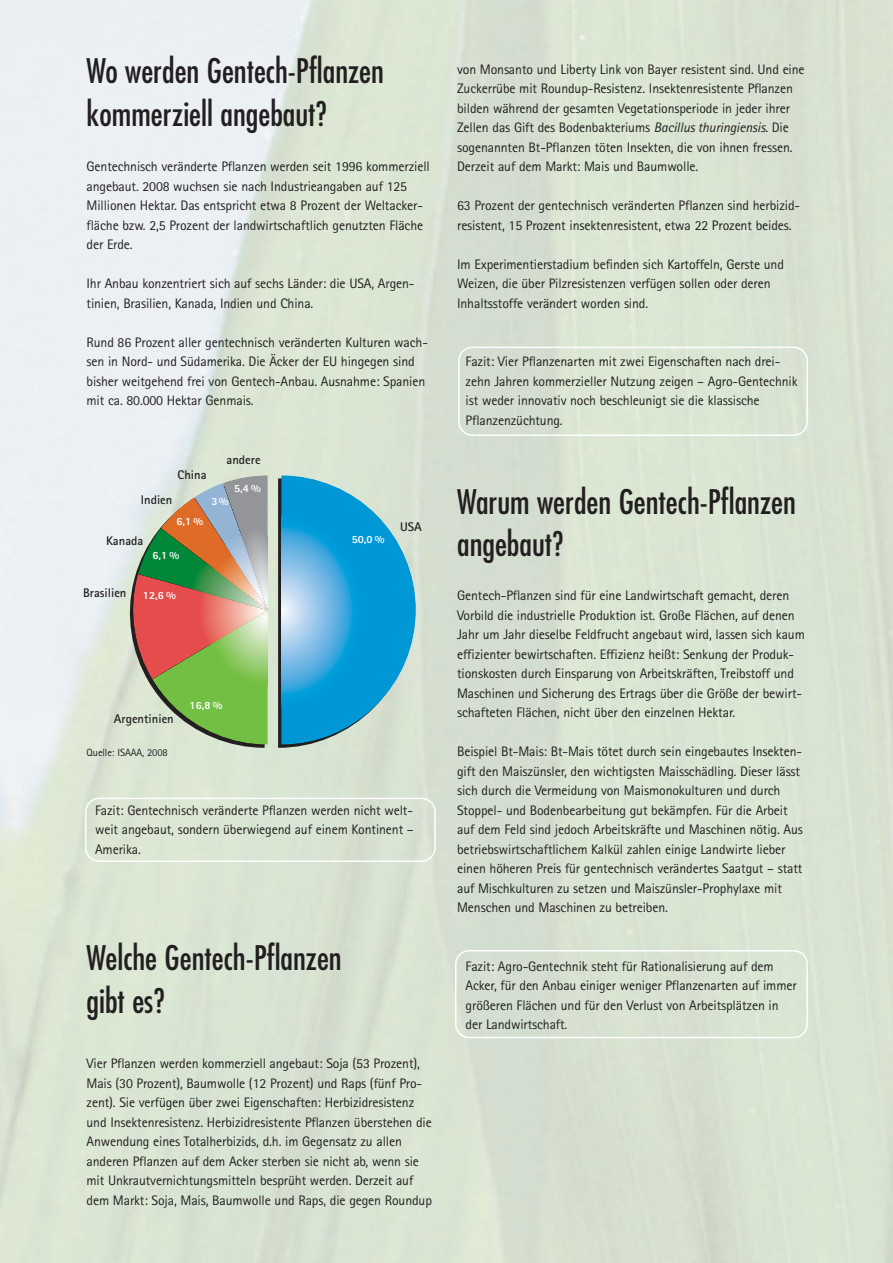
<style>
.page{position:relative;width:893px;height:1263px;background:#fff}
.page>*{position:absolute;margin:0;border:0;box-sizing:border-box;transform-origin:0 0}
.t1{font:condensed 33px/42.8px "Futura";color:#231f20}
.t2{font:13.8px/19.5px "Agfa Rotis Sans Serif";letter-spacing:-.01em;color:#231f20}
.t3{font:700 12.6px "Agfa Rotis Sans Serif";color:#231f20}
.t4{font:800 10.95px "Agfa Rotis Sans Serif";color:#fff}
.t5{font:10.5px "Agfa Rotis Sans Serif";letter-spacing:-.01em;color:#231f20}
.s1{font-style:italic}
</style>
<div class="page">
<svg style="left:85px;top:798px;width:351px;height:64px;background:#dbe5d4"></svg>
<svg style="left:458px;top:347px;width:350px;height:89px;background:#dae4d4"></svg>
<div style="left:455px;top:950px;width:353px;height:88px;background:#d8e2d2"></div>
<svg style="left:278px;top:475px;width:138px;height:273px;background:#4cacd4"></svg>
<svg style="left:125px;top:475px;width:143px;height:273px;background:#aba780"></svg>
<h1 class="t1" style="left:87px;top:52px;width:299px">Wo werden Gentech-Pflanzen kommerziell angebaut?</h1>
<p class="t2" style="left:87px;top:158px;width:345px">Gentechnisch veränderte Pflanzen werden seit 1996 kommerziell angebaut. 2008 wuchsen sie nach Industrieangaben auf 125<br>Millionen Hektar. Das entspricht etwa 8 Prozent der Weltacker - fläche bzw. 2,5 Prozent der landwirtschaftlich genutzten Fläche der Erde.</p>
<p class="t2" style="left:87px;top:275px;width:329px">Ihr Anbau konzentriert sich auf sechs Länder: die USA, Argen - tinien, Brasilien, Kanada, Indien und China.</p>
<p class="t2" style="left:87px;top:333px;width:343px">Rund 86 Prozent aller gentechnisch veränderten Kulturen wach&shy;sen in Nord- und Südamerika. Die Äcker der EU hingegen sind bisher weitgehend frei von Gentech-Anbau. Ausnahme: Spanien mit ca. 80.000 Hektar Genmais.</p>
<p class="t3" style="left:178px;top:470px;width:30px">China</p>
<p class="t3" style="left:227px;top:456px;width:36px">andere</p>
<p class="t3" style="left:141px;top:495px;width:33px">Indien</p>
<p class="t3" style="left:106px;top:536px;width:39px">Kanada</p>
<p class="t4" style="left:176px;top:515px;width:28px">6,1 %</p>
<p class="t4" style="left:152px;top:548px;width:28px">6,1 %</p>
<p class="t4" style="left:234px;top:482px;width:28px">5,4 %</p>
<p class="t4" style="left:211px;top:494px;width:19px">3%</p>
<p class="t3" style="left:83px;top:588px;width:45px">Brasilien</p>
<p class="t4" style="left:143px;top:589px;width:35px">12,6 %</p>
<p class="t3" style="left:114px;top:714px;width:61px">Argentinien</p>
<p class="t5" style="left:87px;top:749px;width:83px">Quelle: ISAAA, 2008</p>
<p class="t4" style="left:190px;top:698px;width:35px">16,8 %</p>
<p class="t4" style="left:352px;top:532px;width:35px">50,0 %</p>
<p class="t3" style="left:400px;top:522px;width:23px">USA</p>
<p class="t2" style="left:95px;top:801px;width:320px;text-align:justify">Fazit: Gentechnisch veränderte Pflanzen werden nicht welt&shy;weit angebaut, sondern überwiegend auf einem Kontinent – Amerika.</p>
<h1 class="t1" style="left:87px;top:939px;width:257px">Welche Gentech-Pflanzen gibt es?</h1>
<p class="t2" style="left:87px;top:1055px;width:347px">Vier Pflanzen werden kommerziell angebaut: Soja (53 Prozent), Mais (30 Prozent), Baumwolle (12 Prozent) und Raps (fünf Pro - zent). Sie verfügen über zwei Eigenschaften: Herbizidresistenz und Insektenresistenz. Herbizidresistente Pflanzen überstehen die Anwendung eines Totalherbizids, d.h. im Gegensatz zu allen anderen Pflanzen auf dem Acker sterben sie nicht ab, wenn sie mit Unkrautvernichtungsmitteln besprüht werden. Derzeit auf dem Markt: Soja, Mais, Baumwolle und Raps, die gegen Round up</p>
<p class="t2" style="left:457px;top:60px;width:349px">von Monsanto und Liberty Link von Bayer resi s tent sind. Und eine Zuckerrübe mit Roundup-Resistenz. Insektenresistente Pflanzen bilden während der gesamten Vege ta tionsperiode in jeder ihrer Zellen das Gift des Boden bakte riums <span class="s1">Bacillus thuringiensis</span>. Die sogenannten Bt-Pflanzen töten Insek ten, die von ihnen fressen.<br>Derzeit auf dem Markt: Mais und Baumwolle.</p>
<p class="t2" style="left:457px;top:197px;width:345px">63 Prozent der gentechnisch veränderten Pflanzen sind herbizid - resistent, 15 Prozent insektenresistent, etwa 22 Prozent beides.</p>
<p class="t2" style="left:457px;top:255px;width:328px">Im Experimentierstadium befinden sich Kartoffeln, Gerste und<br>Weizen, die über Pilzresistenzen verfügen sollen oder deren<br>Inhaltsstoffe verändert worden sind.</p>
<p class="t2" style="left:466px;top:353px;width:333px">Fazit: Vier Pflanzenarten mit zwei Eigenschaften nach drei&shy;zehn Jahren kommerzieller Nutzung zeigen – Agro-Gentechnik ist weder innovativ noch beschleunigt sie die klassische Pflanzenzüchtung.</p>
<h1 class="t1" style="left:457px;top:482px;width:340px">Warum werden Gentech-Pflanzen angebaut?</h1>
<p class="t2" style="left:457px;top:587px;width:349px">Gentech-Pflanzen sind für eine Landwirtschaft gemacht, deren Vorbild die industrielle Produktion ist. Große Flächen, auf denen Jahr um Jahr dieselbe Feldfrucht angebaut wird, lassen sich kaum effizienter bewirtschaften. Effizienz heißt: Senkung der Produk - tionskosten durch Einsparung von Arbeitskräften, Treib stoff und Maschinen und Sicherung des Ertrags über die Größe der bewirt&shy;schafteten Flächen, nicht über den einzelnen Hektar.</p>
<p class="t2" style="left:457px;top:743px;width:347px">Beispiel Bt-Mais: Bt-Mais tötet durch sein eingebautes Insek ten - gift den Maiszünsler, den wichtigsten Maisschädling. Dieser lässt sich durch die Vermeidung von Maismonokulturen und durch Stoppel- und Bodenbearbeitung gut bekämpfen. Für die Arbeit auf dem Feld sind jedoch Arbeitskräfte und Maschinen nötig. Aus betriebswirtschaftlichem Kalkül zahlen einige Land wirte lieber einen höheren Preis für gentechnisch verändertes Saatgut – statt auf Mischkulturen zu setzen und Maiszünsler-Prophylaxe mit Menschen und Maschinen zu betreiben.</p>
<p class="t2" style="left:466px;top:957px;width:333px">Fazit: Agro-Gentechnik steht für Rationalisierung auf dem Acker, für den Anbau einiger weniger Pflanzenarten auf immer größeren Flächen und für den Verlust von Arbeits plätzen in der Landwirt schaft.</p>
</div>
